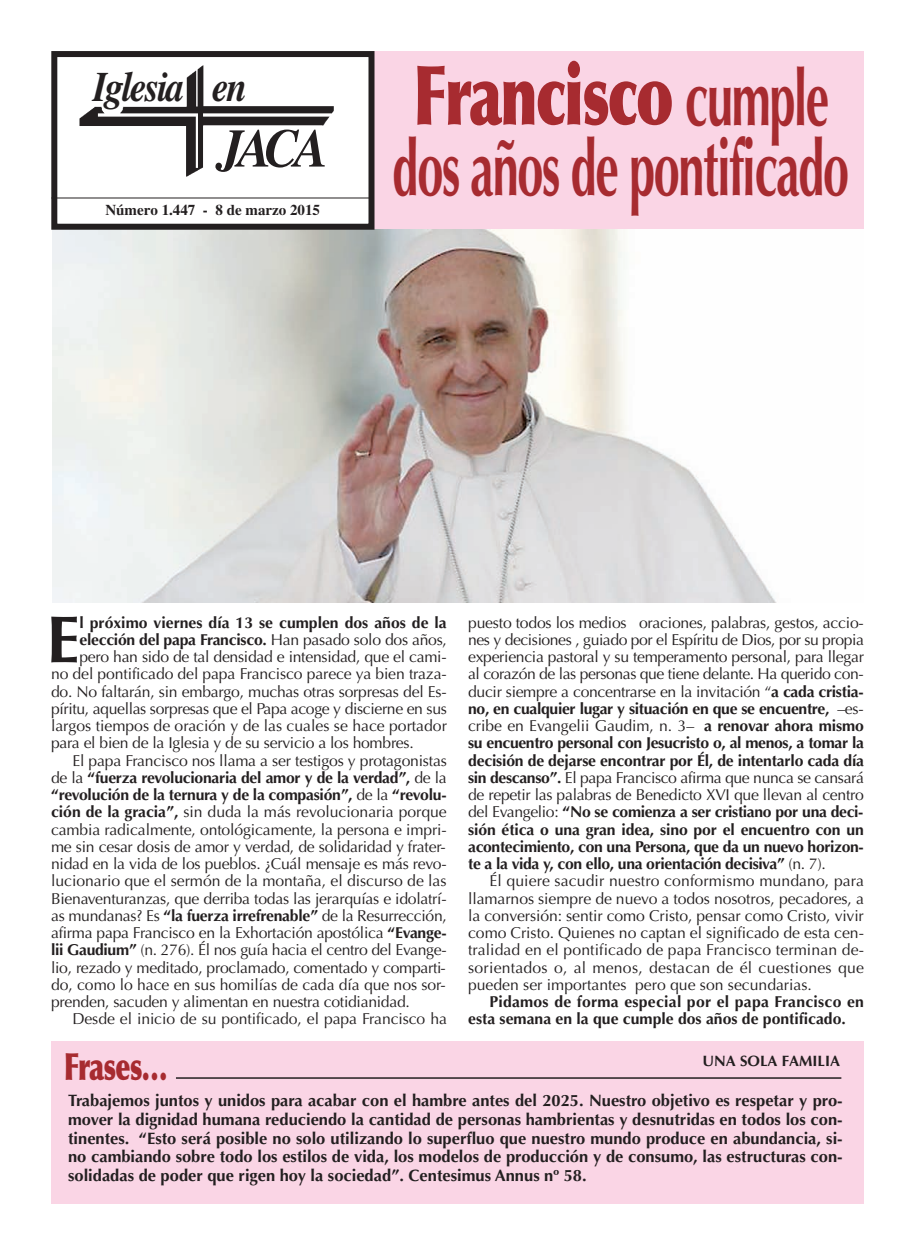
<style>
.page{position:relative;width:915px;height:1255px;background:#fff}
.page>*{position:absolute;margin:0;border:0;box-sizing:border-box;transform-origin:0 0}
.t1{font:900 82.5px "Optima";letter-spacing:-.03em;color:#a72b30;scale:.7 1}
.t2{font:700 78px "Optima";letter-spacing:-.03em;color:#a72b30;scale:.6 1}
.t3{font:700 66.45px "Optima";color:#231f20}
.t4{font:italic 700 54px "Times";color:#231f20;scale:.95 1}
.t5{font:italic 700 42px "Times";letter-spacing:-.05em;color:#231f20;scale:.88 1}
.t6{font:900 37.5px "Optima";letter-spacing:-.03em;color:#a72b30;scale:.7 1}
.t7{font:700 16.5px/18.8px "Optima";color:#231f20;text-align:justify}
.t8{font:15.75px "Optima";letter-spacing:-.015em;color:#231f20}
.t9{font:700 15.75px "Optima";letter-spacing:-.015em;color:#231f20}
.t10{font:15.75px "Optima";letter-spacing:.005em;color:#231f20}
.t11{font:15.75px "Optima";letter-spacing:.015em;color:#231f20}
.t12{font:700 15.75px "Optima";letter-spacing:.015em;color:#231f20}
.t13{font:700 15px "Times";color:#231f20}
.t14{font:700 15px "Optima";color:#231f20}
.s1{font-weight:700;font-size:78px}
.s2{font-weight:400}
.s3{font-weight:700}
</style>
<div class="page">
<div style="left:372px;top:51px;width:491px;height:179px;background:#fad5e5"></div>
<img style="left:53px;top:230px;width:723px;height:372px">
<div style="left:51px;top:1041px;width:812px;height:162px;background:#fad5e5"></div>
<hr style="left:176px;top:1077px;width:665px;height:1px;background:#231f20">
<img style="left:79px;top:65px;width:255px;height:112px">
<div style="left:51px;top:51px;width:323px;height:179px;border:6px solid #231f20"></div>
<hr style="left:51px;top:198px;width:320px;height:1px;background:#231f20">
<p class="t5" style="left:93px;top:72px;width:177px">Iglesia en</p>
<p class="t4" style="left:218px;top:129px;width:118px">JACA</p>
<p class="t13" style="left:105px;top:204px;width:216px">Número 1.447 - 8 de marzo 2015</p>
<p class="t1" style="left:412px;top:62px;width:596px">Francisco <span class="s1">cumple</span></p>
<p class="t2" style="left:392px;top:137px;width:762px">dos años de pontificado</p>
<p class="t3" style="left:46px;top:612px;width:35px">E</p>
<p class="t9" style="left:79px;top:615px;width:369px">l próximo viernes día 13 se cumplen dos años de la</p>
<p class="t9" style="left:79px;top:633px;width:369px">elección del papa Francisco. <span class="s2">Han pasado solo dos años,</span></p>
<p class="t8" style="left:79px;top:650px;width:368px">pero han sido de tal densidad e intensidad, que el cami-</p>
<p class="t8" style="left:51px;top:667px;width:397px">no del pontificado del papa Francisco parece ya bien traza-</p>
<p class="t8" style="left:51px;top:684px;width:397px">do. No faltarán, sin embargo, muchas otras sorpresas del Es-</p>
<p class="t8" style="left:51px;top:702px;width:397px">píritu, aquellas sorpresas que el Papa acoge y discierne en sus</p>
<p class="t8" style="left:51px;top:719px;width:397px">largos tiempos de oración y de las cuales se hace portador</p>
<p class="t8" style="left:51px;top:736px;width:364px">para el bien de la Iglesia y de su servicio a los hombres.</p>
<p class="t8" style="left:72px;top:753px;width:376px">El papa Francisco nos llama a ser testigos y protagonistas</p>
<p class="t9" style="left:51px;top:771px;width:397px"><span class="s2">de la</span> “fuerza revolucionaria del amor y de la verdad”, <span class="s2">de la</span></p>
<p class="t9" style="left:51px;top:788px;width:397px">“revolución de la ternura y de la compasión”, <span class="s2">de la</span> “revolu-</p>
<p class="t8" style="left:51px;top:805px;width:397px"><span class="s3">ción de la gracia”,</span> sin duda la más revolucionaria porque</p>
<p class="t8" style="left:51px;top:822px;width:397px">cambia radicalmente, ontológicamente, la persona e impri-</p>
<p class="t8" style="left:51px;top:840px;width:396px">me sin cesar dosis de amor y verdad, de solidaridad y frater-</p>
<p class="t8" style="left:51px;top:857px;width:397px">nidad en la vida de los pueblos. ¿Cuál mensaje es más revo-</p>
<p class="t8" style="left:51px;top:874px;width:397px">lucionario que el sermón de la montaña, el discurso de las</p>
<p class="t8" style="left:51px;top:891px;width:397px">Bienaventuranzas, que derriba todas las jerarquías e idolatrí-</p>
<p class="t8" style="left:51px;top:909px;width:397px">as mundanas? Es <span class="s3">“la fuerza irrefrenable”</span> de la Resurrección,</p>
<p class="t8" style="left:51px;top:926px;width:397px">afirma papa Francisco en la Exhortación apostólica <span class="s3">“Evange-</span></p>
<p class="t8" style="left:51px;top:943px;width:397px"><span class="s3">lii Gaudium”</span> (n. 276). Él nos guía hacia el centro del Evange-</p>
<p class="t8" style="left:51px;top:960px;width:396px">lio, rezado y meditado, proclamado, comentado y comparti-</p>
<p class="t8" style="left:51px;top:978px;width:396px">do, como lo hace en sus homilías de cada día que nos sor-</p>
<p class="t8" style="left:51px;top:995px;width:360px">prenden, sacuden y alimentan en nuestra cotidianidad.</p>
<p class="t8" style="left:72px;top:1012px;width:376px">Desde el inicio de su pontificado, el papa Francisco ha</p>
<p class="t8" style="left:468px;top:615px;width:397px">puesto todos los medios oraciones, palabras, gestos, accio-</p>
<p class="t8" style="left:468px;top:633px;width:397px">nes y decisiones , guiado por el Espíritu de Dios, por su propia</p>
<p class="t8" style="left:468px;top:650px;width:397px">experiencia pastoral y su temperamento personal, para llegar</p>
<p class="t8" style="left:468px;top:667px;width:397px">al corazón de las personas que tiene delante. Ha querido con-</p>
<p class="t8" style="left:468px;top:684px;width:397px">ducir siempre a concentrarse en la invitación “<span class="s3">a cada cristia-</span></p>
<p class="t9" style="left:468px;top:702px;width:397px">no, en cualquier lugar y situación en que se encuentre, <span class="s2">–es-</span></p>
<p class="t8" style="left:468px;top:719px;width:397px">cribe en Evangelii Gaudim, n. 3– <span class="s3">a renovar ahora mismo</span></p>
<p class="t9" style="left:468px;top:736px;width:397px">su encuentro personal con Jesucristo o, al menos, a tomar la</p>
<p class="t9" style="left:468px;top:753px;width:397px">decisión de dejarse encontrar por Él, de intentarlo cada día</p>
<p class="t8" style="left:468px;top:771px;width:397px"><span class="s3">sin descanso”.</span> El papa Francisco afirma que nunca se cansará</p>
<p class="t8" style="left:468px;top:788px;width:397px">de repetir las palabras de Benedicto XVI que llevan al centro</p>
<p class="t9" style="left:468px;top:805px;width:397px"><span class="s2">del Evangelio:</span> “No se comienza a ser cristiano por una deci-</p>
<p class="t9" style="left:468px;top:822px;width:397px">sión ética o una gran idea, sino por el encuentro con un</p>
<p class="t9" style="left:468px;top:840px;width:397px">acontecimiento, con una Persona, que da un nuevo horizon-</p>
<p class="t9" style="left:468px;top:857px;width:359px">te a la vida y, con ello, una orientación decisiva” <span class="s2">(n. 7).</span></p>
<p class="t10" style="left:489px;top:874px;width:376px">Él quiere sacudir nuestro conformismo mundano, para</p>
<p class="t8" style="left:468px;top:891px;width:397px">llamarnos siempre de nuevo a todos nosotros, pecadores, a</p>
<p class="t8" style="left:468px;top:909px;width:397px">la conversión: sentir como Cristo, pensar como Cristo, vivir</p>
<p class="t8" style="left:468px;top:926px;width:397px">como Cristo. Quienes no captan el significado de esta cen-</p>
<p class="t10" style="left:468px;top:943px;width:397px">tralidad en el pontificado de papa Francisco terminan de-</p>
<p class="t11" style="left:468px;top:960px;width:397px">sorientados o, al menos, destacan de él cuestiones que</p>
<p class="t8" style="left:468px;top:978px;width:345px">pueden ser importantes pero que son secundarias.</p>
<p class="t12" style="left:489px;top:995px;width:376px">Pidamos de forma especial por el papa Francisco en</p>
<p class="t9" style="left:468px;top:1012px;width:379px">esta semana en la que cumple dos años de pontificado.</p>
<p class="t6" style="left:64px;top:1051px;width:150px">Frases…</p>
<p class="t7" style="left:68px;top:1092px;width:775px">Trabajemos juntos y unidos para acabar con el hambre antes del 2025. Nuestro objetivo es respetar y pro&shy;mover la dignidad humana reduciendo la cantidad de personas hambrientas y desnutridas en todos los con&shy;tinentes. “Esto será posible no solo utilizando lo superfluo que nuestro mundo produce en abundancia, si&shy;no cambiando sobre todo los estilos de vida, los modelos de producción y de consumo, las estructuras con&shy;solidadas de poder que rigen hoy la sociedad”. Centesimus Annus nº 58.</p>
<p class="t14" style="left:702px;top:1054px;width:139px">UNA SOLA FAMILIA</p>
</div>
